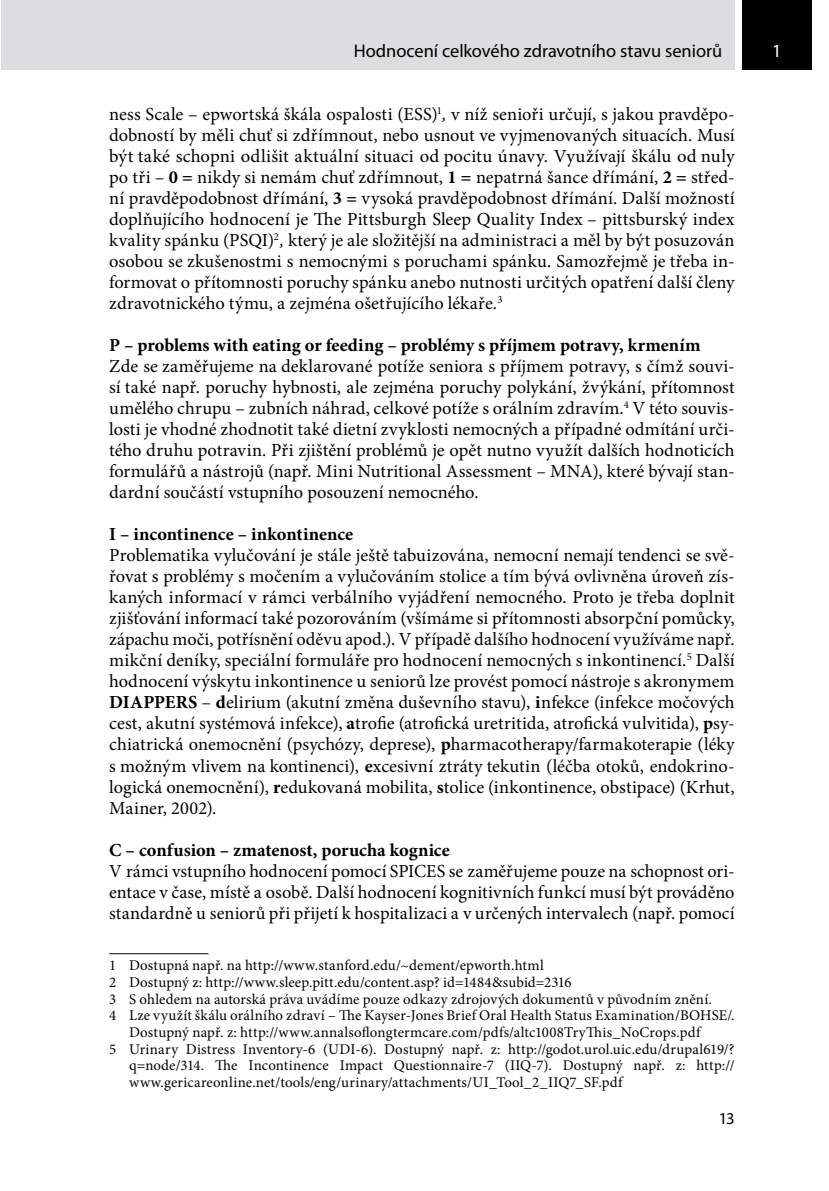
<style>
.page{position:relative;width:829px;height:1191px;background:#fff}
.page>*{position:absolute;margin:0;border:0;box-sizing:border-box;transform-origin:0 0}
.text_1__odstavec_bez{font:18.38px/21px "Minion Pro";color:#000;text-align:justify}
.nadpisek{font:700 18.38px "Minion Pro";color:#000}
.t1{font:18.38px "Myriad Pro";color:#000}
.t2{font:18.38px "Myriad Pro";color:#fff}
.t3{font:16.62px "Myriad Pro";color:#000}
.poznamka_pod_carou_2{font:14.88px/16.6px "Minion Pro";letter-spacing:.01em;color:#000}
.s1{font-style:italic}
.s2{font-weight:700}
</style>
<div class="page">
<div style="left:742px;top:0;width:69px;height:69px;background:#000"></div>
<div style="left:1px;top:0;width:733px;height:69px;background:#dcddde"></div>
<hr style="left:109px;top:953px;width:99px;height:1px;background:#000">
<p class="t1" style="left:353px;top:40px;width:370px">Hodnocení celkového zdravotního stavu seniorů</p>
<p class="text_1__odstavec_bez" style="left:109px;top:104px;width:627px">ness Scale – epwortská škála ospalosti (ESS)<sup>1</sup><span class="s1">,</span> v níž senioři určují, s jakou pravděpo&shy;dobností by měli chuť si zdřímnout, nebo usnout ve vyjmenovaných situacích. Musí být také schopni odlišit aktuální situaci od pocitu únavy. Využívají škálu od nuly po tři – <span class="s2">0 =</span> nikdy si nemám chuť zdřímnout, <span class="s2">1 =</span> nepatrná šance dřímání, <span class="s2">2 =</span> střed&shy;ní pravděpodobnost dřímání, <span class="s2">3 =</span> vysoká pravděpodobnost dřímání. Další možností doplňujícího hodnocení je The Pittsburgh Sleep Quality Index – pittsburský index kvality spánku (PSQI)<sup>2</sup><span class="s1">,</span> který je ale složitější na administraci a měl by být posuzován osobou se zkušenostmi s nemocnými s poruchami spánku. Samozřejmě je třeba in&shy;formovat o přítomnosti poruchy spánku anebo nutnosti určitých opatření další členy zdravotnického týmu, a zejména ošetřujícího lékaře.<sup>3</sup></p>
<p class="nadpisek" style="left:109px;top:332px;width:592px">P – problems with eating or feeding – problémy s příjmem potravy, krmením</p>
<p class="text_1__odstavec_bez" style="left:109px;top:356px;width:627px">Zde se zaměřujeme na deklarované potíže seniora s příjmem potravy, s čímž souvi&shy;sí také např. poruchy hybnosti, ale zejména poruchy polykání, žvýkání, přítomnost umělého chrupu – zubních náhrad, celkové potíže s orálním zdravím.<sup>4</sup> V této souvis&shy;losti je vhodné zhodnotit také dietní zvyklosti nemocných a případné odmítání urči&shy;tého druhu potravin. Při zjištění problémů je opět nutno využít dalších hodnoticích formulářů a nástrojů (např. Mini Nutritional Assessment – MNA), které bývají stan&shy;dardní součástí vstupního posouzení nemocného.</p>
<p class="nadpisek" style="left:109px;top:521px;width:245px">I – incontinence – inkontinence</p>
<p class="text_1__odstavec_bez" style="left:109px;top:545px;width:627px">Problematika vylučování je stále ještě tabuizována, nemocní nemají tendenci se svě&shy;řovat s problémy s močením a vylučováním stolice a tím bývá ovlivněna úroveň zís&shy;kaných informací v rámci verbálního vyjádření nemocného. Proto je třeba doplnit zjišťování informací také pozorováním (všímáme si přítomnosti absorpční pomůcky, zápachu moči, potřísnění oděvu apod.). V případě dalšího hodnocení využíváme např. mikční deníky, speciální formuláře pro hodnocení nemocných s inkontinencí.<sup>5</sup> Další hodnocení výskytu inkontinence u seniorů lze provést pomocí nástroje s akronymem <span class="s2">DIAPPERS</span> – <span class="s2">d</span>elirium (akutní změna duševního stavu), <span class="s2">i</span>nfekce (infekce močových cest, akutní systémová infekce), <span class="s2">a</span>trofie (atrofická uretritida, atrofická vulvitida), <span class="s2">p</span>sy&shy;chiatrická onemocnění (psychózy, deprese), <span class="s2">p</span>harmacotherapy/farmakoterapie (léky s možným vlivem na kontinenci), <span class="s2">e</span>xcesivní ztráty tekutin (léčba otoků, endokrino&shy;logická onemocnění), <span class="s2">r</span>edukovaná mobilita, <span class="s2">s</span>tolice (inkontinence, obstipace) (Krhut, Mainer, 2002).</p>
<p class="nadpisek" style="left:109px;top:836px;width:342px">C – confusion – zmatenost, porucha kognice</p>
<p class="text_1__odstavec_bez" style="left:109px;top:860px;width:627px">V rámci vstupního hodnocení pomocí SPICES se zaměřujeme pouze na schopnost ori&shy;entace v čase, místě a osobě. Další hodnocení kognitivních funkcí musí být prováděno standardně u seniorů při přijetí k hospitalizaci a v určených intervalech (např. pomocí</p>
<p class="poznamka_pod_carou_2" style="left:109px;top:957px;width:436px">1 Dostupná např. na http://www.stanford.edu/~dement/epworth.html</p>
<p class="poznamka_pod_carou_2" style="left:109px;top:974px;width:464px">2 Dostupný z: http://www.sleep.pitt.edu/content.asp? id=1484&amp;subid=2316</p>
<p class="poznamka_pod_carou_2" style="left:109px;top:990px;width:604px">3 S ohledem na autorská práva uvádíme pouze odkazy zdrojových dokumentů v původním znění.</p>
<p class="poznamka_pod_carou_2" style="left:129px;top:1007px;width:607px;text-indent:-20px">4 Lze využít škálu orálního zdraví – The Kayser-Jones Brief Oral Health Status Examination/BOHSE/.<br>Dostupný např. z: http://www.annalsoflongtermcare.com/pdfs/altc1008TryThis_NoCrops.pdf</p>
<p class="poznamka_pod_carou_2" style="left:129px;top:1040px;width:607px;text-align:justify;text-indent:-20px">5 Urinary Distress Inventory-6 (UDI-6). Dostupný např. z: http://godot.urol.uic.edu/drupal619/? q=node/314. The Incontinence Impact Questionnaire-7 (IIQ-7). Dostupný např. z: http:// www.gericareonline.net/tools/eng/urinary/attachments/UI_Tool_2_IIQ7_SF.pdf</p>
<p class="t3" style="left:718px;top:1108px;width:17px">13</p>
<p class="t2" style="left:772px;top:40px;width:11px">1</p>
</div>
